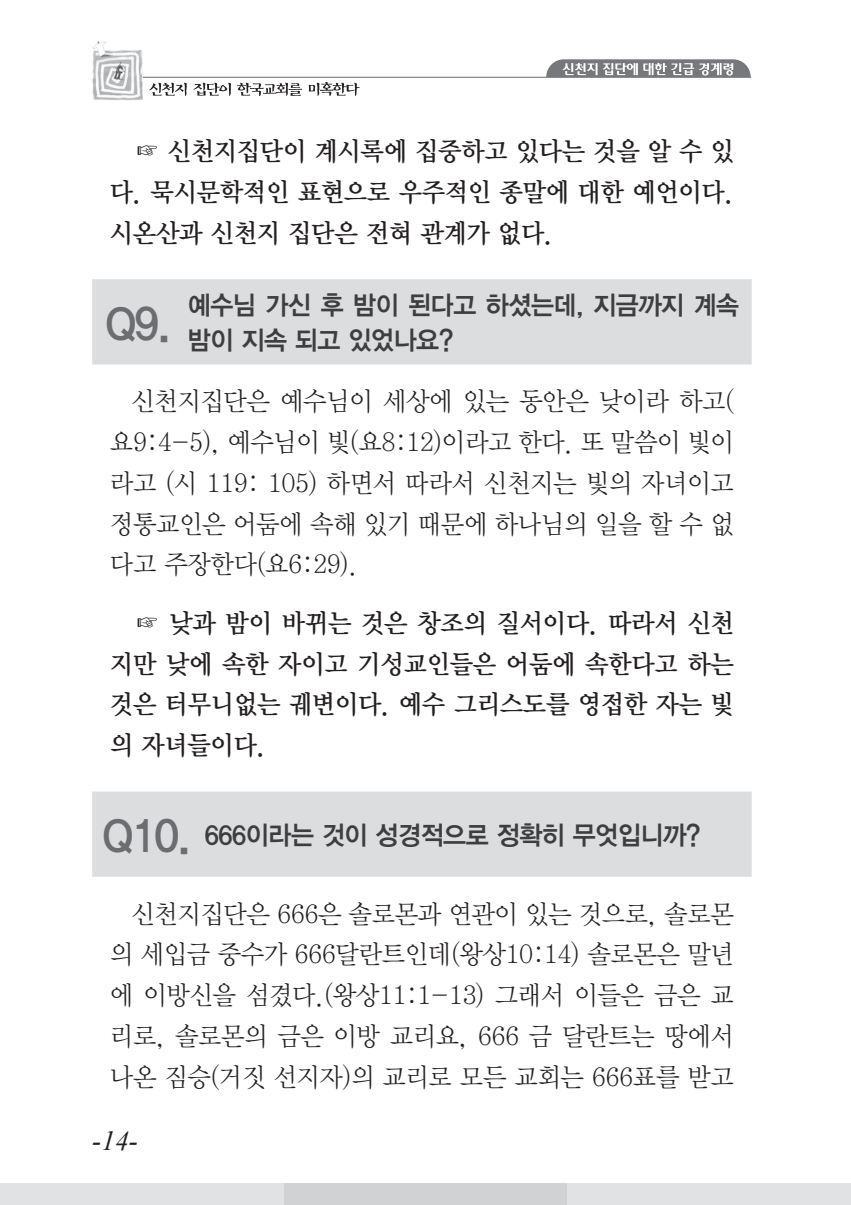
<style>
.page{position:relative;width:851px;height:1205px;background:#fff}
.page>*{position:absolute;margin:0;border:0;box-sizing:border-box;transform-origin:0 0}
.t1{font:45px "YDIYGO340";color:#6c6d70;scale:.95 1}
.t2{font:italic 27.5px "Times New Roman";color:#231f20}
.t3{font:26.25px/40.8px "YDIY Mj O320";letter-spacing:-.015em;color:#231f20;text-align:justify;scale:.95 1}
.t4{font:26.25px/40.8px "YDIY Mj O340";letter-spacing:-.015em;color:#231f20;text-align:justify;scale:.95 1}
.t5{font:26.25px/35px "YDIYGO340";letter-spacing:-.015em;color:#3e3e3f;scale:.95 1}
.s1{font-size:45px;color:#6c6d70}
</style>
<div class="page">
<div style="left:0;top:1183px;width:283px;height:22px;background:#e1e2e4"></div>
<div style="left:284px;top:1183px;width:283px;height:22px;background:#d1d2d4"></div>
<div style="left:567px;top:1183px;width:283px;height:22px;background:#e1e2e4"></div>
<hr style="left:125px;top:77px;width:626px;height:1px;background:#76787b">
<svg style="left:546px;top:59px;width:204px;height:18px;background:#999b9d"></svg>
<svg style="left:149px;top:83px;width:38px;height:13px"></svg>
<svg style="left:193px;top:83px;width:38px;height:13px"></svg>
<svg style="left:237px;top:83px;width:65px;height:13px"></svg>
<svg style="left:308px;top:82px;width:51px;height:14px"></svg>
<img style="left:92px;top:41px;width:51px;height:59px">
<div style="left:92px;top:279px;width:659px;height:85px;background:#dcdddf"></div>
<div style="left:92px;top:791px;width:659px;height:86px;background:#dcdddf"></div>
<p class="t4" style="left:110px;top:132px;width:658px;text-indent:25px">☞ 신천지집단이 계시록에 집중하고 있다는 것을 알 수 있 다. 묵시문학적인 표현으로 우주적인 종말에 대한 예언이다. 시온산과 신천지 집단은 전혀 관계가 없다.</p>
<p class="t5" style="left:188px;top:288px;width:581px">예수님 가신 후 밤이 된다고 하셨는데, 지금까지 계속 밤이 지속 되고 있었나요?</p>
<p class="t3" style="left:110px;top:381px;width:658px;text-indent:21px">신천지집단은 예수님이 세상에 있는 동안은 낮이라 하고( 요9:4-5), 예수님이 빛(요8:12)이라고 한다. 또 말씀이 빛이 라고 (시 119: 105) 하면서 따라서 신천지는 빛의 자녀이고 정통교인은 어둠에 속해 있기 때문에 하나님의 일을 할 수 없 다고 주장한다(요6:29).</p>
<p class="t4" style="left:110px;top:603px;width:658px;text-indent:25px">☞ 낮과 밤이 바뀌는 것은 창조의 질서이다. 따라서 신천 지만 낮에 속한 자이고 기성교인들은 어둠에 속한다고 하는 것은 터무니없는 궤변이다. 예수 그리스도를 영접한 자는 빛 의 자녀들이다.</p>
<h1 class="t1" style="left:106px;top:297px;width:70px">Q9.</h1>
<p class="t5" style="left:103px;top:817px;width:630px"><span class="s1">Q10.</span> 666이라는 것이 성경적으로 정확히 무엇입니까?</p>
<p class="t3" style="left:110px;top:893px;width:658px;text-indent:21px">신천지집단은 666은 솔로몬과 연관이 있는 것으로, 솔로몬 의 세입금 중수가 666달란트인데(왕상10:14) 솔로몬은 말년 에 이방신을 섬겼다.(왕상11:1-13) 그래서 이들은 금은 교 리로, 솔로몬의 금은 이방 교리요, 666 금 달란트는 땅에서 나온 짐승(거짓 선지자)의 교리로 모든 교회는 666표를 받고</p>
<p class="t2" style="left:92px;top:1122px;width:47px">-14-</p>
</div>
